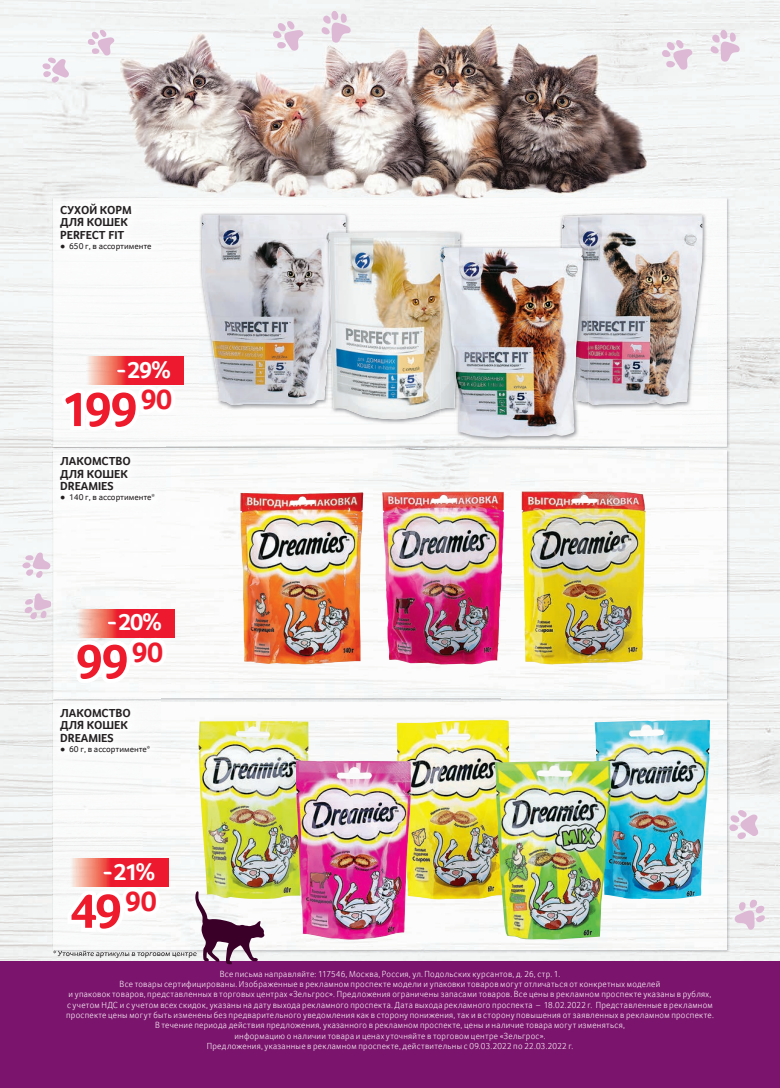
<style>
.page{position:relative;width:780px;height:1088px;background:#fff}
.page>*{position:absolute;margin:0;border:0;box-sizing:border-box;transform-origin:0 0}
.t1{font:700 50px "Transgourmet";letter-spacing:-.04em;color:#ee1b2d}
.t2{font:700 24px "Transgourmet";color:#fff}
.t3{font:700 11.88px/12.5px "Transgourmet";color:#231f20}
.t4{font:300 9px/10.4px "Transgourmet";letter-spacing:.035em;color:#fff;text-align:center;scale:.94 1}
.t5{font:8.75px "Transgourmet";color:#231f20}
.t6{font:8.12px "Transgourmet";color:#231f20}
.s1{font-family:"Arial"}
</style>
<div class="page">
<img style="left:0;top:0;width:780px;height:962px">
<img style="left:102px;top:15px;width:555px;height:182px">
<div style="left:0;top:962px;width:780px;height:126px;background:#7b146d"></div>
<svg style="left:709px;top:29px;width:31px;height:34px"></svg>
<svg style="left:321px;top:10px;width:30px;height:34px"></svg>
<svg style="left:734px;top:899px;width:31px;height:31px"></svg>
<svg style="left:661px;top:40px;width:31px;height:30px"></svg>
<svg style="left:272px;top:21px;width:32px;height:31px"></svg>
<svg style="left:42px;top:57px;width:27px;height:26px"></svg>
<svg style="left:24px;top:593px;width:28px;height:27px"></svg>
<svg style="left:87px;top:30px;width:28px;height:26px"></svg>
<svg style="left:22px;top:552px;width:29px;height:26px"></svg>
<img style="left:657px;top:197px;width:73px;height:41px">
<img style="left:52px;top:261px;width:90px;height:185px">
<img style="left:688px;top:238px;width:42px;height:211px">
<img style="left:52px;top:446px;width:636px;height:3px">
<img style="left:162px;top:197px;width:495px;height:10px">
<img style="left:142px;top:207px;width:90px;height:239px">
<img style="left:232px;top:198px;width:494px;height:41px">
<img style="left:464px;top:239px;width:95px;height:5px">
<img style="left:682px;top:239px;width:44px;height:207px">
<img style="left:232px;top:410px;width:450px;height:36px">
<img style="left:165px;top:449px;width:565px;height:41px">
<img style="left:52px;top:513px;width:90px;height:184px">
<img style="left:688px;top:490px;width:42px;height:210px">
<img style="left:52px;top:697px;width:636px;height:3px">
<img style="left:142px;top:450px;width:584px;height:248px">
<img style="left:161px;top:700px;width:569px;height:42px">
<img style="left:52px;top:764px;width:1px;height:189px">
<img style="left:688px;top:742px;width:42px;height:211px">
<img style="left:264px;top:950px;width:424px;height:3px">
<img style="left:53px;top:950px;width:142px;height:3px">
<svg style="left:728px;top:810px;width:30px;height:29px"></svg>
<img style="left:143px;top:702px;width:583px;height:248px">
<img style="left:53px;top:764px;width:90px;height:186px">
<img style="left:77px;top:609px;width:98px;height:28px">
<svg style="left:107px;top:613px;width:55px;height:18px"></svg>
<svg style="left:73px;top:638px;width:93px;height:45px"></svg>
<img style="left:165px;top:859px;width:3px;height:28px">
<svg style="left:60px;top:782px;width:105px;height:157px"></svg>
<img style="left:49px;top:192px;width:53px;height:69px">
<img style="left:102px;top:192px;width:60px;height:6px">
<img style="left:52px;top:197px;width:50px;height:64px">
<img style="left:53px;top:198px;width:109px;height:63px">
<img style="left:49px;top:446px;width:3px;height:67px">
<img style="left:53px;top:446px;width:112px;height:1px">
<img style="left:52px;top:449px;width:113px;height:64px">
<img style="left:53px;top:450px;width:112px;height:63px">
<img style="left:49px;top:697px;width:3px;height:67px">
<img style="left:53px;top:697px;width:108px;height:1px">
<img style="left:52px;top:700px;width:109px;height:64px">
<img style="left:53px;top:702px;width:108px;height:62px">
<img style="left:199px;top:212px;width:151px;height:198px">
<img style="left:202px;top:215px;width:143px;height:190px">
<img style="left:326px;top:230px;width:138px;height:194px">
<img style="left:326px;top:230px;width:24px;height:180px">
<img style="left:326px;top:230px;width:19px;height:148px">
<img style="left:329px;top:233px;width:131px;height:186px">
<img style="left:86px;top:357px;width:97px;height:28px">
<svg style="left:55px;top:361px;width:126px;height:76px"></svg>
<img style="left:240px;top:492px;width:123px;height:172px">
<img style="left:521px;top:491px;width:124px;height:174px">
<img style="left:382px;top:491px;width:122px;height:173px">
<img style="left:198px;top:721px;width:110px;height:178px">
<img style="left:594px;top:720px;width:116px;height:179px">
<img style="left:397px;top:720px;width:112px;height:179px">
<img style="left:495px;top:761px;width:116px;height:178px">
<img style="left:296px;top:760px;width:115px;height:180px">
<img style="left:559px;top:212px;width:148px;height:198px">
<img style="left:562px;top:215px;width:140px;height:190px">
<img style="left:440px;top:244px;width:148px;height:198px">
<img style="left:440px;top:244px;width:19px;height:165px">
<img style="left:562px;top:244px;width:26px;height:158px">
<img style="left:443px;top:247px;width:140px;height:190px">
<svg style="left:195px;top:891px;width:69px;height:73px"></svg>
<h3 class="t3" style="left:60px;top:203px;width:73px">СУХОЙ КОРМ<br>ДЛЯ КОШЕК<br>PERFECT FIT</h3>
<p class="t5" style="left:60px;top:241px;width:93px"><span class="s1">●</span> 650 г, в ассортименте</p>
<h2 class="t2" style="left:116px;top:356px;width:57px">- 29%</h2>
<h1 class="t1" style="left:61px;top:380px;width:113px">199<sup>90</sup></h1>
<h3 class="t3" style="left:60px;top:455px;width:72px">ЛАКОМСТВО<br>ДЛЯ КОШЕК<br>DREAMIES</h3>
<p class="t5" style="left:60px;top:492px;width:96px"><span class="s1">●</span> 140 г, в ассортименте*</p>
<h2 class="t2" style="left:106px;top:608px;width:57px">- 20%</h2>
<h1 class="t1" style="left:76px;top:632px;width:89px">99<sup>90</sup></h1>
<h3 class="t3" style="left:60px;top:706px;width:72px">ЛАКОМСТВО<br>ДЛЯ КОШЕК<br>DREAMIES</h3>
<p class="t5" style="left:60px;top:744px;width:91px"><span class="s1">●</span> 60 г, в ассортименте*</p>
<h2 class="t2" style="left:102px;top:857px;width:55px">- 21%</h2>
<h1 class="t1" style="left:70px;top:881px;width:89px">49<sup>90</sup></h1>
<p class="t6" style="left:53px;top:949px;width:145px">* Уточняйте артикулы в торговом центре</p>
<p class="t4" style="left:66px;top:968px;width:690px">Все письма направляйте: 117546, Москва, Россия, ул. Подольских курсантов, д. 26, стр. 1.<br>Все товары сертифицированы. Изображенные в рекламном проспекте модели и упаковки товаров могут отличаться от конкретных моделей<br>и упаковок товаров, представленных в торговых центрах «Зельгрос». Предложения ограничены запасами товаров. Все цены в рекламном проспекте указаны в рублях, с учетом НДС и с учетом всех скидок, указаны на дату выхода рекламного проспекта. Дата выхода рекламного проспекта – 18.02.2022 г. Представленные в рекламном проспекте цены могут быть изменены без предварительного уведомления как в сторону понижения, так и в сторону повышения от заявленных в рекламном проспекте.<br>В течение периода действия предложения, указанного в рекламном проспекте, цены и наличие товара могут изменяться,<br>информацию о наличии товара и ценах уточняйте в торговом центре «Зельгрос».<br>Предложения, указанные в рекламном проспекте, действительны с 09.03.2022 по 22.03.2022 г.</p>
</div>
